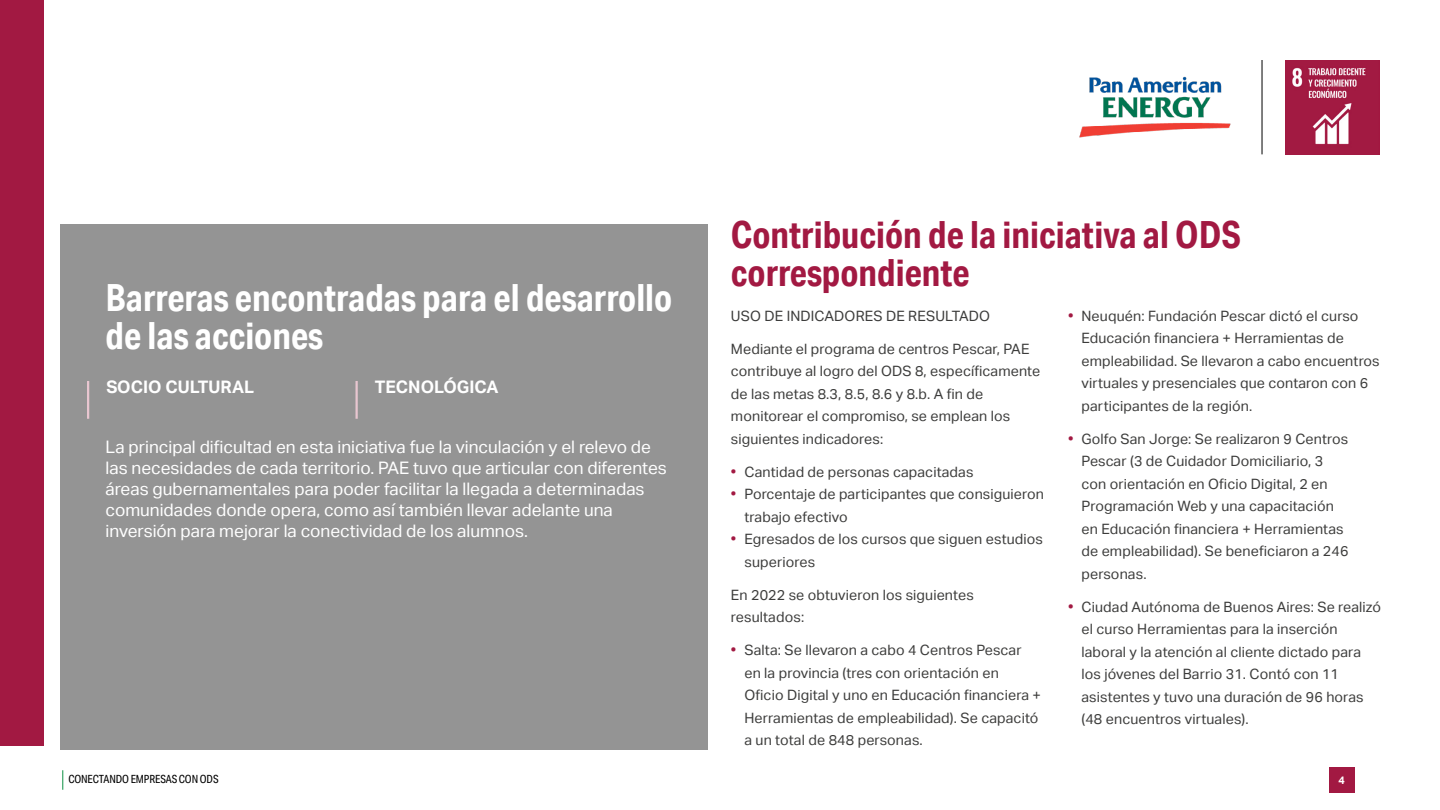
<style>
.page{position:relative;width:1440px;height:810px;background:#fff}
.page>*{position:absolute;margin:0;border:0;box-sizing:border-box;transform-origin:0 0}
.t1{font:700 37.5px/38.2px "Aktiv Grotesk Cd";color:#fff}
.t2{font:700 37.5px/38.2px "Aktiv Grotesk Cd";color:#a21942}
.t3{font:17.25px/21px "Aktiv Grotesk";color:#fff}
.t4{font:700 17.25px "Aktiv Grotesk";color:#fff}
.t5{font:14.25px/22.5px "Aktiv Grotesk";letter-spacing:.01em;color:#3c3c3b}
.t6{font:11.25px "Aktiv Grotesk Cd";letter-spacing:-.01em;color:#000}
.t7{font:700 10.88px "Aktiv Grotesk";color:#fff}
.s1{font-size:15px;color:#a21942}
</style>
<div class="page">
<svg style="left:62px;top:770px;width:1px;height:20px"></svg>
<div style="left:1329px;top:767px;width:25px;height:26px;background:#a21942"></div>
<img style="left:1285px;top:60px;width:95px;height:95px">
<hr style="left:1262px;top:60px;width:1px;height:94px;background:#000">
<img style="left:1079px;top:76px;width:152px;height:62px">
<div style="left:0;top:0;width:44px;height:746px;background:#a21942"></div>
<div style="left:60px;top:225px;width:648px;height:525px;background:#949494"></div>
<hr style="left:87px;top:381px;width:2px;height:38px;background:#e8c6d0">
<hr style="left:356px;top:381px;width:2px;height:38px;background:#e8c6d0">
<h1 class="t1" style="left:106px;top:278px;width:568px">Barreras encontradas para el desarrollo de las acciones</h1>
<p class="t4" style="left:106px;top:377px;width:149px">SOCIO CULTURAL</p>
<p class="t4" style="left:375px;top:377px;width:125px">TECNOLÓGICA</p>
<p class="t3" style="left:106px;top:437px;width:563px">La principal dificultad en esta iniciativa fue la vinculación y el relevo de las necesidades de cada territorio. PAE tuvo que articular con diferentes áreas gubernamentales para poder facilitar la llegada a determinadas comunidades donde opera, como así también llevar adelante una inversión para mejorar la conectividad de los alumnos.</p>
<h1 class="t2" style="left:731px;top:215px;width:512px">Contribución de la iniciativa al ODS correspondiente</h1>
<p class="t5" style="left:731px;top:305px;width:261px">USO DE INDICADORES DE RESULTADO</p>
<p class="t5" style="left:731px;top:338px;width:311px">Mediante el programa de centros Pescar, PAE contribuye al logro del ODS 8, específicamente de las metas 8.3, 8.5, 8.6 y 8.b. A fin de monitorear el compromiso, se emplean los siguientes indicadores:</p>
<p class="t5" style="left:731px;top:461px;width:244px"><span class="s1">•</span> Cantidad de personas capacitadas</p>
<p class="t5" style="left:744px;top:483px;width:301px;text-indent:-14px"><span class="s1">•</span> Porcentaje de participantes que consiguieron trabajo efectivo</p>
<p class="t5" style="left:744px;top:528px;width:300px;text-indent:-14px"><span class="s1">•</span> Egresados de los cursos que siguen estudios superiores</p>
<p class="t5" style="left:731px;top:584px;width:244px">En 2022 se obtuvieron los siguientes resultados:</p>
<p class="t5" style="left:744px;top:639px;width:298px;text-indent:-14px"><span class="s1">•</span> Salta: Se llevaron a cabo 4 Centros Pescar en la provincia (tres con orientación en Oficio Digital y uno en Educación financiera + Herramientas de empleabilidad). Se capacitó a un total de 848 personas.</p>
<p class="t5" style="left:1082px;top:305px;width:300px;text-indent:-14px"><span class="s1">•</span> Neuquén: Fundación Pescar dictó el curso Educación financiera + Herramientas de empleabilidad. Se llevaron a cabo encuentros virtuales y presenciales que contaron con 6 participantes de la región.</p>
<p class="t5" style="left:1082px;top:428px;width:268px;text-indent:-14px"><span class="s1">•</span> Golfo San Jorge: Se realizaron 9 Centros Pescar (3 de Cuidador Domiciliario, 3 con orientación en Oficio Digital, 2 en Programación Web y una capacitación en Educación financiera + Herramientas de empleabilidad). Se beneficiaron a 246 personas.</p>
<p class="t5" style="left:1082px;top:596px;width:301px;text-indent:-14px"><span class="s1">•</span> Ciudad Autónoma de Buenos Aires: Se realizó el curso Herramientas para la inserción laboral y la atención al cliente dictado para los jóvenes del Barrio 31. Contó con 11 asistentes y tuvo una duración de 96 horas (48 encuentros virtuales).</p>
<p class="t6" style="left:68px;top:773px;width:152px">CONECTANDO EMPRESAS CON ODS</p>
<p class="t7" style="left:1338px;top:774px;width:8px">4</p>
</div>
